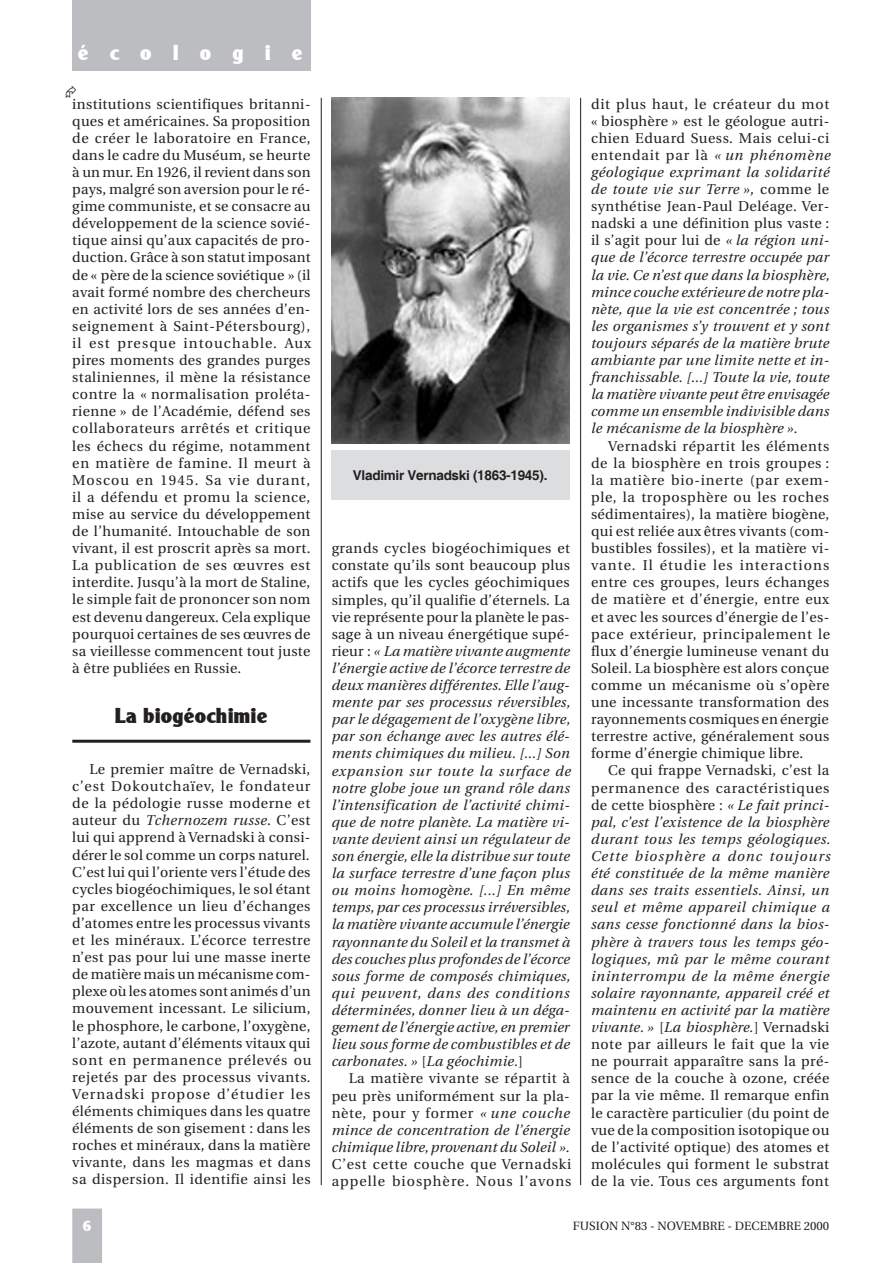
<style>
.page{position:relative;width:893px;height:1263px;background:#fff}
.page>*{position:absolute;margin:0;border:0;box-sizing:border-box;transform-origin:0 0}
.t1{font:21px "Clear Black DB Normal";letter-spacing:.02em;color:#231f20}
.t2{font:21px "Clear Black DB Normal";letter-spacing:1.02em;color:#fff}
.t3{font:15px "Clear Black DB Normal";color:#fff}
.t4{font:italic 14.25px/17.1px "Utopia";letter-spacing:.02em;color:#231f20;text-align:justify}
.t5{font:14.25px/17.1px "Utopia";letter-spacing:.02em;color:#231f20;text-align:justify}
.t6{font:14.25px/17.1px "Utopia";letter-spacing:.05em;color:#231f20}
.t7{font:700 13.5px "Helvetica";letter-spacing:-.02em;color:#231f20}
.t8{font:12px "Utopia";color:#231f20}
.s1{font-style:italic}
.s2{font-style:normal}
</style>
<div class="page">
<div style="left:72px;top:0;width:238px;height:71px;background:#bcbdc0"></div>
<hr style="left:321px;top:98px;width:1px;height:1087px;background:#231f20">
<hr style="left:580px;top:98px;width:1px;height:1087px;background:#231f20">
<div style="left:72px;top:1208px;width:30px;height:55px;background:#bcbdc0"></div>
<hr style="left:72px;top:740px;width:238px;height:3px;background:#231f20">
<img style="left:332px;top:98px;width:238px;height:346px">
<div style="left:332px;top:450px;width:238px;height:50px;background:#dcdddf"></div>
<h1 class="t2" style="left:78px;top:40px;width:226px">écologie</h1>
<p class="t5" style="left:72px;top:95px;width:240px">institutions scientifiques britanni&shy;ques et américaines. Sa proposition de créer le laboratoire en France, dans le cadre du Muséum, se heurte à un mur. En 1926, il revient dans son pays, malgré son aversion pour le ré&shy;gime communiste, et se consacre au développement de la science sovié&shy;tique ainsi qu’aux capacités de pro&shy;duction. Grâce à son statut imposant de « père de la science soviétique » (il avait formé nombre des chercheurs en activité lors de ses années d’en&shy;seignement à Saint-Pétersbourg), il est presque intouchable. Aux pires moments des grandes purges staliniennes, il mène la résistance contre la « normalisation proléta&shy;rienne » de l’Académie, défend ses collaborateurs arrêtés et critique les échecs du régime, notamment en matière de famine. Il meurt à Moscou en 1945. Sa vie durant, il a défendu et promu la science, mise au service du développement de l’humanité. Intouchable de son vivant, il est proscrit après sa mort.<br>La publication de ses œuvres est interdite. Jusqu’à la mort de Staline, le simple fait de prononcer son nom est devenu dangereux. Cela explique pourquoi certaines de ses œuvres de sa vieillesse commencent tout juste à être publiées en Russie.</p>
<h1 class="t1" style="left:115px;top:703px;width:154px">La biogéochimie</h1>
<p class="t5" style="left:72px;top:761px;width:241px;text-align:left;text-indent:17px">Le premier maître de Vernadski, c’est Dokoutchaïev, le fondateur de la pédologie russe moderne et auteur du <span class="s1">Tchernozem russe</span>. C’est lui qui apprend à Vernadski à consi&shy;dérer le sol comme un corps naturel.<br>C’est lui qui l’oriente vers l’étude des cycles biogéochimiques, le sol étant par excellence un lieu d’échanges d’atomes entre les processus vivants et les minéraux. L’écorce terrestre n’est pas pour lui une masse inerte de matière mais un mécanisme com&shy;plexe où les atomes sont animés d’un mouvement incessant. Le silicium, le phosphore, le carbone, l’oxygène, l’azote, autant d’éléments vitaux qui sont en permanence prélevés ou rejetés par des processus vivants.<br>Vernadski propose d’étudier les éléments chimiques dans les quatre éléments de son gisement : dans les roches et minéraux, dans la matière vivante, dans les magmas et dans sa dispersion. Il identifie ainsi les</p>
<p class="t7" style="left:353px;top:467px;width:196px">Vladimir Vernadski (1863-1945).</p>
<p class="t4" style="left:332px;top:540px;width:241px"><span class="s2">grands cycles biogéochimiques et constate qu’ils sont beaucoup plus actifs que les cycles géochimiques simples, qu’il qualifie d’éternels. La vie représente pour la planète le pas&shy;sage à un niveau énergétique supé&shy;rieur :</span> « La matière vivante augmente l’énergie active de l’écorce terrestre de deux manières différentes. Elle l’aug&shy;mente par ses processus réversibles, par le dégagement de l’oxygène libre, par son échange avec les autres élé&shy;ments chimiques du milieu. [...] Son expansion sur toute la surface de notre globe joue un grand rôle dans l’intensification de l’activité chimi&shy;que de notre planète. La matière vi&shy;vante devient ainsi un régulateur de son énergie, elle la distribue sur toute la surface terrestre d’une façon plus ou moins homogène. [...] En même temps, par ces processus irréversibles, la matière vivante accumule l’énergie rayonnante du Soleil et la transmet à des couches plus profondes de l’écorce sous forme de composés chimiques, qui peuvent, dans des conditions déterminées, donner lieu à un déga&shy;gement de l’énergie active, en premier lieu sous forme de combustibles et de carbonates. » <span class="s2">[</span>La géochimie.<span class="s2">]</span></p>
<p class="t4" style="left:332px;top:1070px;width:240px;text-indent:17px"><span class="s2">La matière vivante se répartit à peu près uniformément sur la pla&shy;nète, pour y former</span> « une couche mince de concentration de l’énergie chimique libre, provenant du Soleil ».</p>
<p class="t6" style="left:332px;top:1156px;width:241px">C’est cette couche que Vernadski appelle biosphère. Nous l’avons</p>
<p class="t4" style="left:591px;top:95px;width:241px"><span class="s2">dit plus haut, le créateur du mot « biosphère » est le géologue autri&shy;chien Eduard Suess. Mais celui-ci entendait par là</span> « un phénomène géologique exprimant la solidarité de toute vie sur Terre », <span class="s2">comme le synthétise Jean-Paul Deléage. Ver&shy;nadski a une définition plus vaste : il s’agit pour lui de</span> « la région uni&shy;que de l’écorce terrestre occupée par la vie. Ce n’est que dans la biosphère, mince couche extérieure de notre pla&shy;nète, que la vie est concentrée ; tous les organismes s’y trouvent et y sont toujours séparés de la matière brute ambiante par une limite nette et in&shy;franchissable. [...] Toute la vie, toute la matière vivante peut être envisagée comme un ensemble indivisible dans le mécanisme de la biosphère ».</p>
<p class="t5" style="left:591px;top:437px;width:240px;text-indent:17px">Vernadski répartit les éléments de la biosphère en trois groupes : la matière bio-inerte (par exem&shy;ple, la troposphère ou les roches sédimentaires), la matière biogène, qui est reliée aux êtres vivants (com&shy;bustibles fossiles), et la matière vi&shy;vante. Il étudie les interactions entre ces groupes, leurs échanges de matière et d’énergie, entre eux et avec les sources d’énergie de l’es&shy;pace extérieur, principalement le flux d’énergie lumineuse venant du Soleil. La biosphère est alors conçue comme un mécanisme où s’opère une incessante transformation des rayonnements cosmiques en énergie terrestre active, généralement sous forme d’énergie chimique libre.</p>
<p class="t4" style="left:591px;top:762px;width:241px;text-indent:17px"><span class="s2">Ce qui frappe Vernadski, c’est la permanence des caractéristiques de cette biosphère :</span> « Le fait princi&shy;pal, c’est l’existence de la biosphère durant tous les temps géologiques.<br>Cette biosphère a donc toujours été constituée de la même manière dans ses traits essentiels. Ainsi, un seul et même appareil chimique a sans cesse fonctionné dans la bios&shy;phère à travers tous les temps géo&shy;logiques, mû par le même courant ininterrompu de la même énergie solaire rayonnante, appareil créé et maintenu en activité par la matière vivante. » <span class="s2">[</span>La biosphère.<span class="s2">] Vernadski note par ailleurs le fait que la vie ne pourrait apparaître sans la pré&shy;sence de la couche à ozone, créée par la vie même. Il remarque enfin le caractère particulier (du point de vue de la composition isotopique ou de l’activité optique) des atomes et molécules qui forment le substrat de la vie. Tous ces arguments font</span></p>
<p class="t3" style="left:83px;top:1217px;width:10px">6</p>
<p class="t8" style="left:573px;top:1219px;width:258px">FUSION N°83 - NOVEMBRE - DECEMBRE 2000</p>
</div>
